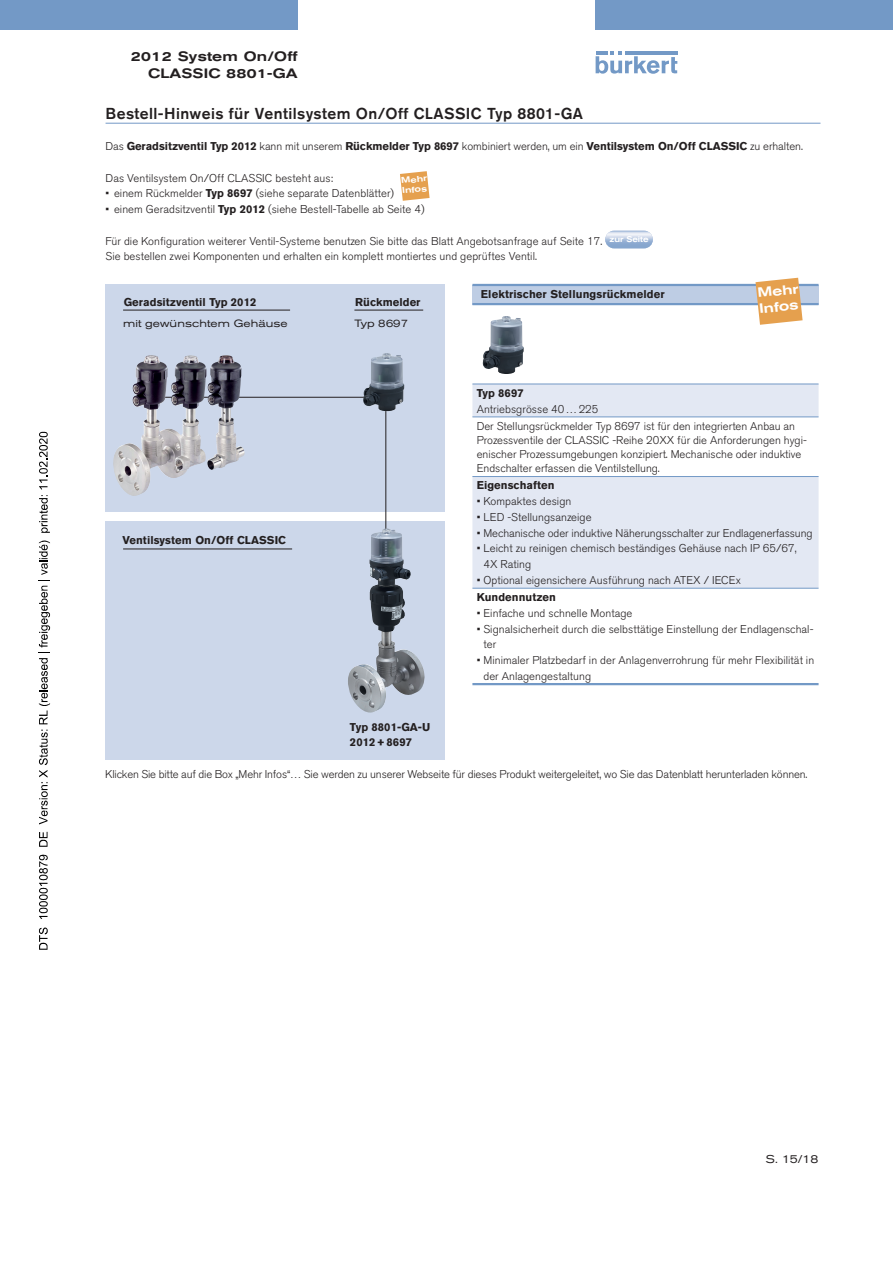
<style>
.page{position:relative;width:893px;height:1263px;background:#fff}
.page>*{position:absolute;margin:0;border:0;box-sizing:border-box;transform-origin:0 0}
.t1{font:500 15.75px "Akzidenz Grotesk BQ";letter-spacing:.025em;color:#231f20}
.t2{font:500 expanded 13.5px/16.5px "Akzidenz Grotesk BQ";letter-spacing:.01em;color:#231f20;text-align:right}
.t3{font:500 expanded 13.35px/16px "Akzidenz Grotesk BQ";color:#fff}
.t4{font:300 11.25px/15.8px "Akzidenz Grotesk BQ";letter-spacing:.005em;color:#231f20}
.t5{font:700 11.25px/15.8px "Akzidenz Grotesk BQ";letter-spacing:.005em;color:#231f20}
.t6{font:300 11.25px "Akzidenz Grotesk BQ";letter-spacing:-.015em;color:#231f20}
.t7{font:expanded 11.25px "Akzidenz Grotesk BQ";color:#231f20}
.t8{font:expanded 10.5px "Akzidenz Grotesk BQ";letter-spacing:.005em;color:#231f20}
.t9{font:500 expanded 8.4px/10.1px "Akzidenz Grotesk BQ";color:#fff}
.s1{font-weight:300}
.s2{font-weight:700}
</style>
<div class="page">
<svg style="left:596px;top:51px;width:81px;height:23px"></svg>
<hr style="left:625px;top:51px;width:52px;height:3px;background:#7399c6">
<div style="left:0;top:0;width:298px;height:30px;background:#7399c6"></div>
<div style="left:595px;top:0;width:298px;height:30px;background:#7399c6"></div>
<hr style="left:106px;top:123px;width:714px;height:1px;background:#7399c6">
<svg style="left:400px;top:171px;width:30px;height:30px"></svg>
<svg style="left:605px;top:231px;width:48px;height:17px"></svg>
<svg style="left:605px;top:231px;width:48px;height:17px"></svg>
<div style="left:105px;top:521px;width:339px;height:239px;background:#ccd7ea"></div>
<div style="left:105px;top:284px;width:339px;height:227px;background:#ccd7ea"></div>
<hr style="left:162px;top:397px;width:233px;height:1px;background:#231f20">
<hr style="left:123px;top:549px;width:169px;height:1px;background:#231f20">
<hr style="left:354px;top:310px;width:69px;height:1px;background:#231f20">
<hr style="left:123px;top:310px;width:167px;height:1px;background:#231f20">
<hr style="left:385px;top:398px;width:1px;height:160px;background:#231f20">
<img style="left:363px;top:353px;width:41px;height:58px">
<div style="left:472px;top:285px;width:347px;height:19px;background:#becde4"></div>
<svg style="left:472px;top:385px;width:347px;height:203px;fill:#e3e8f3"></svg>
<hr style="left:472px;top:303px;width:347px;height:2px;background:#7399c6">
<hr style="left:472px;top:384px;width:347px;height:1px;background:#7399c6">
<hr style="left:472px;top:416px;width:347px;height:1px;background:#7399c6">
<hr style="left:472px;top:476px;width:347px;height:1px;background:#7399c6">
<hr style="left:472px;top:588px;width:347px;height:1px;background:#7399c6">
<hr style="left:472px;top:284px;width:347px;height:2px;background:#7399c6">
<hr style="left:472px;top:683px;width:347px;height:2px;background:#7399c6">
<svg style="left:755px;top:278px;width:48px;height:47px"></svg>
<img style="left:482px;top:316px;width:42px;height:58px">
<img style="left:113px;top:355px;width:74px;height:141px">
<img style="left:171px;top:355px;width:74px;height:116px">
<img style="left:348px;top:530px;width:77px;height:182px">
<svg style="left:39px;top:927px;width:9px;height:23px"></svg>
<svg style="left:39px;top:855px;width:9px;height:64px"></svg>
<svg style="left:39px;top:832px;width:9px;height:15px"></svg>
<svg style="left:39px;top:540px;width:11px;height:284px"></svg>
<svg style="left:39px;top:495px;width:11px;height:38px"></svg>
<svg style="left:39px;top:432px;width:9px;height:57px"></svg>
<p class="t2" style="left:131px;top:48px;width:168px">2012 System On/Off<br>CLASSIC 8801-GA</p>
<h1 class="t1" style="left:106px;top:103px;width:479px">Bestell-Hinweis für Ventilsystem On/Off CLASSIC Typ 8801-GA</h1>
<p class="t5" style="left:106px;top:138px;width:699px"><span class="s1">Das</span> Geradsitzventil Typ 2012 <span class="s1">kann mit unserem</span> Rückmelder Typ 8697 <span class="s1">kombiniert werden, um ein</span> Ventilsystem On/Off CLASSIC <span class="s1">zu erhalten.</span></p>
<p class="t4" style="left:106px;top:170px;width:229px">Das Ventilsystem On/Off CLASSIC besteht aus:</p>
<p class="t4" style="left:106px;top:186px;width:290px">• einem Rückmelder <span class="s2">Typ 8697</span> (siehe separate Datenblätter)</p>
<p class="t9" style="left:401px;top:176px;width:27px;rotate:-6deg">Mehr<br>Infos</p>
<p class="t4" style="left:106px;top:202px;width:320px">• einem Geradsitzventil <span class="s2">Typ 2012</span> (siehe Bestell-Tabelle ab Seite 4)</p>
<p class="t4" style="left:106px;top:233px;width:545px">Für die Konfiguration weiterer Ventil-Systeme benutzen Sie bitte das Blatt Angebotsanfrage auf Seite 17. <sup>zur</sup> <sup>Seite<br></sup>Sie bestellen zwei Komponenten und erhalten ein komplett montiertes und geprüftes Ventil.</p>
<p class="t5" style="left:124px;top:294px;width:134px">Geradsitzventil Typ 2012</p>
<p class="t8" style="left:123px;top:317px;width:166px">mit gewünschtem Gehäuse</p>
<p class="t5" style="left:122px;top:532px;width:165px">Ventilsystem On/Off CLASSIC</p>
<p class="t5" style="left:355px;top:294px;width:67px">Rückmelder</p>
<p class="t8" style="left:354px;top:317px;width:55px">Typ 8697</p>
<p class="t5" style="left:350px;top:719px;width:82px">Typ 8801-GA-U<br>2012+8697</p>
<p class="t5" style="left:481px;top:286px;width:185px">Elektrischer Stellungsrückmelder</p>
<p class="t3" style="left:757px;top:285px;width:43px;rotate:-6deg">Mehr<br>Infos</p>
<p class="t5" style="left:477px;top:385px;width:49px">Typ 8697</p>
<p class="t4" style="left:477px;top:401px;width:320px;line-height:16.8px">Antriebsgrösse 40…225<br>Der Stellungsrückmelder Typ 8697 ist für den integrierten Anbau an</p>
<p class="t4" style="left:477px;top:433px;width:332px;line-height:14.2px">Prozessventile der CLASSIC -Reihe 20XX für die Anforderungen hygi&shy;enischer Prozessumgebungen konzipiert. Mechanische oder induktive<br>Endschalter erfassen die Ventilstellung.</p>
<p class="t5" style="left:477px;top:478px;width:79px">Eigenschaften</p>
<p class="t4" style="left:477px;top:494px;width:96px">• Kompaktes design</p>
<p class="t4" style="left:477px;top:509px;width:116px">• LED -Stellungsanzeige</p>
<p class="t4" style="left:477px;top:525px;width:337px">• Mechanische oder induktive Näherungsschalter zur Endlagenerfassung</p>
<p class="t4" style="left:483px;top:541px;width:315px;text-indent:-7px">• Leicht zu reinigen chemisch beständiges Gehäuse nach IP 65/67,<br>4X Rating</p>
<p class="t4" style="left:477px;top:572px;width:266px">• Optional eigensichere Ausführung nach ATEX / IECEx</p>
<p class="t5" style="left:477px;top:589px;width:81px">Kundennutzen</p>
<p class="t4" style="left:477px;top:605px;width:157px">• Einfache und schnelle Montage</p>
<p class="t4" style="left:483px;top:621px;width:332px;text-indent:-7px">• Signalsicherheit durch die selbsttätige Einstellung der Endlagenschal&shy;ter</p>
<p class="t4" style="left:483px;top:653px;width:332px;text-indent:-7px">• Minimaler Platzbedarf in der Anlagenverrohrung für mehr Flexibilität in der Anlagengestaltung</p>
<p class="t6" style="left:105px;top:767px;width:704px">Klicken Sie bitte auf die Box „Mehr Infos“… Sie werden zu unserer Webseite für dieses Produkt weitergeleitet, wo Sie das Datenblatt herunterladen können.</p>
<p class="t7" style="left:766px;top:1153px;width:54px">S. 15/18</p>
</div>
